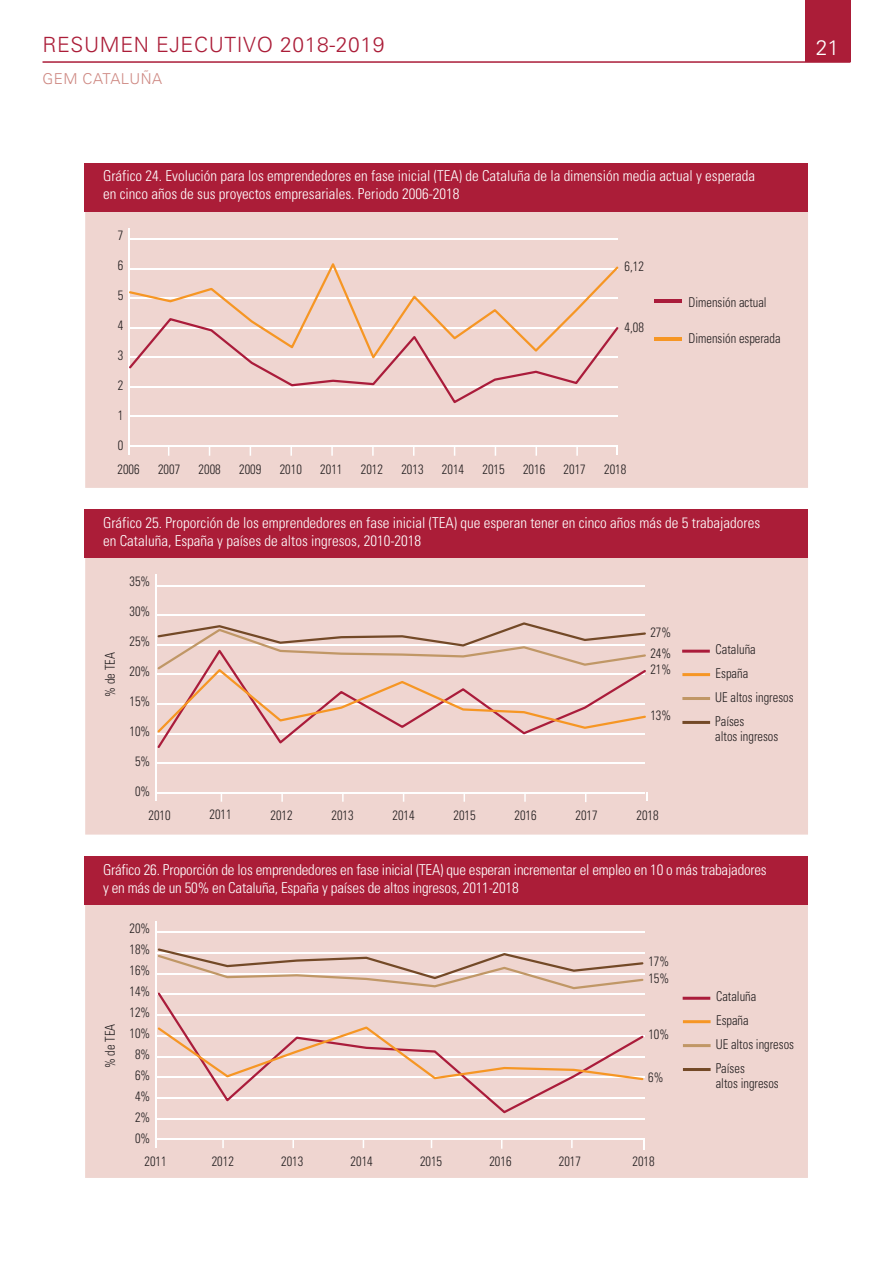
<style>
.page{position:relative;width:893px;height:1263px;background:#fff}
.page>*{position:absolute;margin:0;border:0;box-sizing:border-box;transform-origin:0 0}
.t1{font:300 21px "Univers";letter-spacing:.03em;color:#ab1d38}
.t2{font:300 21px "Univers";color:#fff}
.t3{font:300 condensed 15px/18px "Univers";color:#fff}
.t4{font:300 15px "Univers";letter-spacing:.03em;color:#ce8882}
.t5{font:300 condensed 13.5px/21px "Univers";color:#231f20;scale:.92 1}
</style>
<div class="page">
<hr style="left:43px;top:61px;width:807px;height:2px;background:#ab1d38">
<div style="left:804px;top:0;width:46px;height:62px;background:#ab1d38"></div>
<div style="left:85px;top:211px;width:723px;height:277px;background:#efd5d0"></div>
<div style="left:85px;top:163px;width:723px;height:48px;background:#ab1d38"></div>
<hr style="left:654px;top:300px;width:28px;height:3px;background:#aa1c3b">
<hr style="left:654px;top:338px;width:28px;height:3px;background:#f69624">
<hr style="left:128px;top:228px;width:2px;height:226px;background:#fff">
<hr style="left:129px;top:238px;width:489px;height:2px;background:#fff">
<hr style="left:129px;top:445px;width:489px;height:2px;background:#fff">
<hr style="left:129px;top:416px;width:489px;height:1px;background:#fff">
<svg style="left:290px;top:447px;width:2px;height:9px"></svg>
<svg style="left:331px;top:447px;width:2px;height:9px"></svg>
<svg style="left:372px;top:447px;width:2px;height:9px"></svg>
<svg style="left:535px;top:447px;width:2px;height:9px"></svg>
<svg style="left:576px;top:447px;width:2px;height:9px"></svg>
<svg style="left:127px;top:362px;width:493px;height:43px;background:#edcfcc"></svg>
<svg style="left:127px;top:259px;width:493px;height:103px;background:#efd4cd"></svg>
<div style="left:85px;top:558px;width:723px;height:276px;background:#efd5d0"></div>
<div style="left:85px;top:509px;width:723px;height:49px;background:#ab1d38"></div>
<hr style="left:155px;top:574px;width:2px;height:227px;background:#fff">
<hr style="left:156px;top:585px;width:489px;height:1px;background:#fff">
<hr style="left:156px;top:614px;width:489px;height:2px;background:#fff">
<hr style="left:156px;top:792px;width:489px;height:1px;background:#fff">
<hr style="left:156px;top:762px;width:489px;height:2px;background:#fff">
<hr style="left:682px;top:650px;width:28px;height:3px;background:#aa1c3b">
<hr style="left:682px;top:697px;width:28px;height:3px;background:#c09766">
<hr style="left:682px;top:673px;width:28px;height:3px;background:#f69624">
<hr style="left:682px;top:721px;width:28px;height:3px;background:#734927">
<div style="left:157px;top:647px;width:491px;height:103px;background:#efd5d0"></div>
<svg style="left:157px;top:621px;width:490px;height:114px;background:#ebcdc6"></svg>
<svg style="left:281px;top:793px;width:2px;height:9px"></svg>
<svg style="left:342px;top:793px;width:2px;height:9px"></svg>
<svg style="left:524px;top:793px;width:2px;height:9px"></svg>
<div style="left:85px;top:905px;width:723px;height:273px;background:#efd5d0"></div>
<div style="left:85px;top:856px;width:723px;height:49px;background:#ab1d38"></div>
<hr style="left:155px;top:921px;width:2px;height:227px;background:#fff">
<hr style="left:156px;top:931px;width:489px;height:2px;background:#fff">
<hr style="left:156px;top:1138px;width:489px;height:2px;background:#fff">
<hr style="left:156px;top:1118px;width:489px;height:1px;background:#fff">
<hr style="left:683px;top:997px;width:27px;height:3px;background:#aa1c3b">
<hr style="left:683px;top:1044px;width:28px;height:3px;background:#c09766">
<hr style="left:683px;top:1020px;width:28px;height:3px;background:#f69624">
<hr style="left:683px;top:1068px;width:28px;height:3px;background:#734927">
<svg style="left:157px;top:990px;width:488px;height:125px;background:#efd6d2"></svg>
<svg style="left:157px;top:1025px;width:488px;height:56px;background:#eed0c8"></svg>
<svg style="left:157px;top:947px;width:488px;height:43px;background:#e7cdc5"></svg>
<svg style="left:222px;top:1140px;width:2px;height:8px"></svg>
<svg style="left:292px;top:1140px;width:2px;height:8px"></svg>
<svg style="left:571px;top:1140px;width:2px;height:8px"></svg>
<h1 class="t1" style="left:43px;top:32px;width:343px">RESUMEN EJECUTIVO 2018-2019</h1>
<p class="t4" style="left:43px;top:70px;width:121px">GEM CATALUÑA</p>
<h1 class="t2" style="left:816px;top:35px;width:25px">21</h1>
<p class="t3" style="left:103px;top:167px;width:654px">Gráfico 24. Evolución para los emprendedores en fase inicial (TEA) de Cataluña de la dimensión media actual y esperada en cinco años de sus proyectos empresariales. Periodo 2006-2018</p>
<p class="t5" style="left:118px;top:224px;width:8px">7</p>
<p class="t5" style="left:118px;top:254px;width:8px">6</p>
<p class="t5" style="left:118px;top:284px;width:8px">5</p>
<p class="t5" style="left:118px;top:314px;width:8px">4</p>
<p class="t5" style="left:118px;top:344px;width:8px">3</p>
<p class="t5" style="left:118px;top:374px;width:8px">2</p>
<p class="t5" style="left:118px;top:404px;width:8px">1</p>
<p class="t5" style="left:118px;top:434px;width:8px">0</p>
<p class="t5" style="left:625px;top:255px;width:23px">6,12</p>
<p class="t5" style="left:625px;top:317px;width:23px">4,08</p>
<p class="t5" style="left:118px;top:459px;width:26px">2006</p>
<p class="t5" style="left:158px;top:459px;width:26px">2007</p>
<p class="t5" style="left:199px;top:459px;width:26px">2008</p>
<p class="t5" style="left:239px;top:459px;width:26px">2009</p>
<p class="t5" style="left:280px;top:459px;width:26px">2010</p>
<p class="t5" style="left:320px;top:459px;width:26px">2011</p>
<p class="t5" style="left:361px;top:459px;width:26px">2012</p>
<p class="t5" style="left:401px;top:459px;width:26px">2013</p>
<p class="t5" style="left:442px;top:459px;width:26px">2014</p>
<p class="t5" style="left:482px;top:459px;width:26px">2015</p>
<p class="t5" style="left:523px;top:459px;width:26px">2016</p>
<p class="t5" style="left:564px;top:459px;width:26px">2017</p>
<p class="t5" style="left:604px;top:459px;width:26px">2018</p>
<p class="t5" style="left:688px;top:292px;width:87px">Dimensión actual</p>
<p class="t5" style="left:688px;top:328px;width:102px">Dimensión esperada</p>
<p class="t3" style="left:103px;top:514px;width:659px">Gráfico 25. Proporción de los emprendedores en fase inicial (TEA) que esperan tener en cinco años más de 5 trabajadores en Cataluña, España y países de altos ingresos, 2010-2018</p>
<p class="t5" style="left:100px;top:697px;width:50px;rotate:-90deg">% de TEA</p>
<p class="t5" style="left:130px;top:571px;width:24px">35%</p>
<p class="t5" style="left:130px;top:601px;width:24px">30%</p>
<p class="t5" style="left:130px;top:631px;width:24px">25%</p>
<p class="t5" style="left:130px;top:661px;width:24px">20%</p>
<p class="t5" style="left:130px;top:691px;width:24px">15%</p>
<p class="t5" style="left:130px;top:721px;width:24px">10%</p>
<p class="t5" style="left:135px;top:751px;width:18px">5%</p>
<p class="t5" style="left:135px;top:781px;width:18px">0%</p>
<p class="t5" style="left:650px;top:621px;width:24px">27%</p>
<p class="t5" style="left:650px;top:643px;width:24px">24%</p>
<p class="t5" style="left:650px;top:659px;width:24px">21%</p>
<p class="t5" style="left:650px;top:704px;width:24px">13%</p>
<p class="t5" style="left:148px;top:804px;width:26px">2010</p>
<p class="t5" style="left:209px;top:804px;width:26px">2011</p>
<p class="t5" style="left:270px;top:804px;width:26px">2012</p>
<p class="t5" style="left:331px;top:804px;width:26px">2013</p>
<p class="t5" style="left:392px;top:804px;width:26px">2014</p>
<p class="t5" style="left:453px;top:804px;width:26px">2015</p>
<p class="t5" style="left:514px;top:804px;width:26px">2016</p>
<p class="t5" style="left:575px;top:804px;width:26px">2017</p>
<p class="t5" style="left:636px;top:804px;width:26px">2018</p>
<p class="t5" style="left:715px;top:637px;width:87px;line-height:23.9px">Cataluña<br>España<br>UE altos ingresos<br>Países</p>
<p class="t5" style="left:715px;top:725px;width:70px">altos ingresos</p>
<p class="t3" style="left:103px;top:860px;width:665px">Gráfico 26. Proporción de los emprendedores en fase inicial (TEA) que esperan incrementar el empleo en 10 o más trabajadores y en más de un 50% en Cataluña, España y países de altos ingresos, 2011-2018</p>
<p class="t5" style="left:100px;top:1068px;width:50px;rotate:-90deg">% de TEA</p>
<p class="t5" style="left:129px;top:918px;width:24px;text-align:center">20%<br>18%<br>16%<br>14%<br>12%<br>10%<br>8%<br>6%<br>4%<br>2%<br>0%</p>
<p class="t5" style="left:648px;top:951px;width:24px">17%</p>
<p class="t5" style="left:648px;top:967px;width:24px">15%</p>
<p class="t5" style="left:648px;top:1024px;width:24px">10%</p>
<p class="t5" style="left:648px;top:1066px;width:18px">6%</p>
<p class="t5" style="left:144px;top:1151px;width:26px">2011</p>
<p class="t5" style="left:212px;top:1151px;width:26px">2012</p>
<p class="t5" style="left:281px;top:1151px;width:26px">2013</p>
<p class="t5" style="left:351px;top:1151px;width:26px">2014</p>
<p class="t5" style="left:420px;top:1151px;width:26px">2015</p>
<p class="t5" style="left:489px;top:1151px;width:26px">2016</p>
<p class="t5" style="left:559px;top:1151px;width:26px">2017</p>
<p class="t5" style="left:632px;top:1151px;width:26px">2018</p>
<p class="t5" style="left:716px;top:984px;width:87px;line-height:23.9px">Cataluña<br>España<br>UE altos ingresos<br>Países</p>
<p class="t5" style="left:716px;top:1072px;width:70px">altos ingresos</p>
</div>
